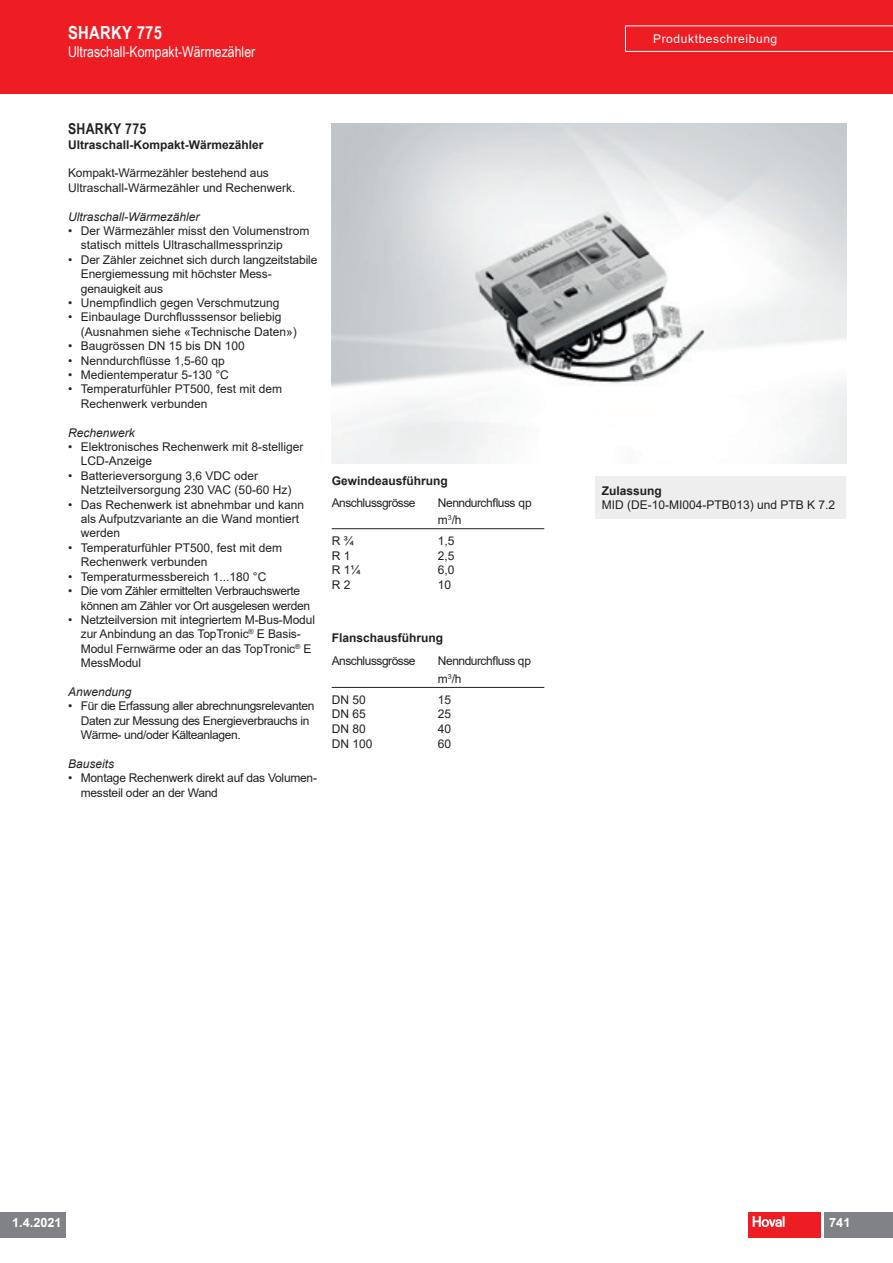
<style>
.page{position:relative;width:893px;height:1263px;background:#fff}
.page>*{position:absolute;margin:0;border:0;box-sizing:border-box;transform-origin:0 0}
.t1{font:700 18px "Arial Narrow";letter-spacing:.02em;color:#fff}
.t2{font:15px "Arial Narrow";color:#fff}
.t3{font:700 15px "Arial Narrow";letter-spacing:.02em;color:#231f20}
.t4{font:700 12.75px "Arial";color:#fff}
.t5{font:12px/14.4px "Arial";color:#231f20}
.t6{font:12px/14.4px "Arial";letter-spacing:-.03em;color:#231f20}
.t7{font:700 12px "Arial";color:#231f20}
.t8{font:12px/17.7px "Arial";letter-spacing:-.04em;color:#231f20}
.t9{font:12px/14.4px "Arial";letter-spacing:-.02em;color:#231f20}
.t10{font:italic 12px "Arial";color:#231f20}
.t11{font:12px "Arial";letter-spacing:.05em;color:#fff}
</style>
<div class="page">
<div style="left:825px;top:1212px;width:68px;height:25px;background:#808285"></div>
<div style="left:748px;top:1212px;width:73px;height:25px;background:#ee1d23"></div>
<svg style="left:753px;top:1216px;width:32px;height:11px"></svg>
<div style="left:0;top:0;width:893px;height:94px;background:#ee1d23"></div>
<hr style="left:625px;top:26px;width:268px;height:1px;background:#fff">
<svg style="left:625px;top:26px;width:1px;height:25px"></svg>
<hr style="left:625px;top:51px;width:268px;height:1px;background:#fff">
<div style="left:0;top:1212px;width:66px;height:25px;background:#808285"></div>
<div style="left:595px;top:476px;width:251px;height:43px;background:#eee"></div>
<hr style="left:332px;top:528px;width:106px;height:1px;background:#231f20">
<hr style="left:438px;top:528px;width:106px;height:1px;background:#231f20">
<hr style="left:332px;top:687px;width:106px;height:1px;background:#231f20">
<hr style="left:438px;top:687px;width:106px;height:1px;background:#231f20">
<img style="left:332px;top:123px;width:514px;height:340px">
<h1 class="t1" style="left:68px;top:19px;width:96px">SHARKY 775</h1>
<p class="t2" style="left:68px;top:40px;width:189px">Ultraschall-Kompakt-Wärmezähler</p>
<p class="t11" style="left:653px;top:31px;width:126px">Produktbeschreibung</p>
<p class="t3" style="left:68px;top:118px;width:80px">SHARKY 775</p>
<p class="t7" style="left:68px;top:136px;width:197px">Ultraschall-Kompakt-Wärmezähler</p>
<p class="t5" style="left:68px;top:166px;width:229px">Kompakt-Wärmezähler bestehend aus<br>Ultraschall-Wärmezähler und Rechenwerk.</p>
<p class="t10" style="left:68px;top:209px;width:133px">Ultraschall-Wärmezähler</p>
<p class="t5" style="left:81px;top:224px;width:230px;text-indent:-13px">• Der Wärmezähler misst den Volumenstrom statisch mittels Ultraschallmessprinzip</p>
<p class="t5" style="left:81px;top:252px;width:238px;text-indent:-13px">• Der Zähler zeichnet sich durch langzeitstabile<br>Energiemessung mit höchster Mess&shy;genauigkeit aus</p>
<p class="t5" style="left:68px;top:296px;width:213px">• Unempfindlich gegen Verschmutzung</p>
<p class="t5" style="left:81px;top:310px;width:218px;text-indent:-13px">• Einbaulage Durchflusssensor beliebig (Ausnahmen siehe «Technische Daten»)</p>
<p class="t5" style="left:68px;top:339px;width:178px">• Baugrössen DN 15 bis DN 100</p>
<p class="t5" style="left:68px;top:353px;width:158px">• Nenndurchflüsse 1,5-60 qp</p>
<p class="t5" style="left:68px;top:368px;width:162px">• Medientemperatur 5-130 °C</p>
<p class="t5" style="left:81px;top:382px;width:203px;text-indent:-13px">• Temperaturfühler PT500, fest mit dem<br>Rechenwerk verbunden</p>
<p class="t10" style="left:68px;top:425px;width:68px">Rechenwerk</p>
<p class="t5" style="left:81px;top:440px;width:224px;text-indent:-13px">• Elektronisches Rechenwerk mit 8-stelliger<br>LCD-Anzeige</p>
<p class="t5" style="left:81px;top:468px;width:212px;text-indent:-13px">• Batterieversorgung 3,6 VDC oder<br>Netzteilversorgung 230 VAC (50-60 Hz)</p>
<p class="t5" style="left:81px;top:497px;width:225px;text-indent:-13px">• Das Rechenwerk ist abnehmbar und kann als Aufputzvariante an die Wand montiert werden</p>
<p class="t5" style="left:81px;top:540px;width:203px;text-indent:-13px">• Temperaturfühler PT500, fest mit dem<br>Rechenwerk verbunden</p>
<p class="t5" style="left:68px;top:569px;width:200px">• Temperaturmessbereich 1...180 °C</p>
<p class="t6" style="left:81px;top:584px;width:231px;text-indent:-13px">• Die vom Zähler ermittelten Verbrauchswerte können am Zähler vor Ort ausgelesen werden</p>
<p class="t5" style="left:81px;top:612px;width:236px;text-indent:-13px">• Netzteilversion mit integriertem M-Bus-Modul zur Anbindung an das TopTronic<sup>®</sup> E Basis-Modul Fernwärme oder an das TopTronic<sup>®</sup> E MessModul</p>
<p class="t10" style="left:68px;top:684px;width:65px">Anwendung</p>
<p class="t6" style="left:81px;top:699px;width:235px;text-indent:-13px">• Für die Erfassung aller abrechnungsrelevanten<br>Daten zur Messung des Energieverbrauchs in<br>Wärme- und/oder Kälteanlagen.</p>
<p class="t10" style="left:68px;top:756px;width:48px">Bauseits</p>
<p class="t9" style="left:81px;top:771px;width:238px;text-indent:-13px">• Montage Rechenwerk direkt auf das Volumen&shy;messteil oder an der Wand</p>
<p class="t7" style="left:332px;top:472px;width:118px">Gewindeausführung</p>
<p class="t7" style="left:602px;top:482px;width:62px">Zulassung</p>
<p class="t8" style="left:332px;top:493px;width:85px">Anschlussgrösse</p>
<p class="t8" style="left:438px;top:493px;width:95px">Nenndurchfluss qp</p>
<p class="t5" style="left:602px;top:498px;width:235px">MID (DE-10-MI004-PTB013) und PTB K 7.2</p>
<p class="t5" style="left:438px;top:513px;width:25px">m<sup>3</sup>/h</p>
<p class="t5" style="left:332px;top:533px;width:24px">R ¾</p>
<p class="t5" style="left:438px;top:533px;width:18px">1,5</p>
<p class="t5" style="left:332px;top:548px;width:20px">R 1</p>
<p class="t5" style="left:438px;top:548px;width:18px">2,5</p>
<p class="t5" style="left:332px;top:563px;width:30px">R 1¼</p>
<p class="t5" style="left:438px;top:563px;width:18px">6,0</p>
<p class="t5" style="left:332px;top:577px;width:20px">R 2</p>
<p class="t5" style="left:438px;top:577px;width:15px">10</p>
<p class="t7" style="left:332px;top:630px;width:113px">Flanschausführung</p>
<p class="t8" style="left:332px;top:652px;width:85px">Anschlussgrösse</p>
<p class="t8" style="left:438px;top:652px;width:95px">Nenndurchfluss qp m<sup>3</sup>/h</p>
<p class="t5" style="left:332px;top:692px;width:36px">DN 50</p>
<p class="t5" style="left:438px;top:692px;width:15px">15</p>
<p class="t5" style="left:332px;top:707px;width:36px">DN 65</p>
<p class="t5" style="left:438px;top:707px;width:15px">25</p>
<p class="t5" style="left:332px;top:721px;width:36px">DN 80</p>
<p class="t5" style="left:438px;top:721px;width:15px">40</p>
<p class="t5" style="left:332px;top:736px;width:42px">DN 100</p>
<p class="t5" style="left:438px;top:736px;width:15px">60</p>
<p class="t4" style="left:12px;top:1213px;width:51px">1.4.2021</p>
<p class="t4" style="left:829px;top:1213px;width:23px">741</p>
</div>
